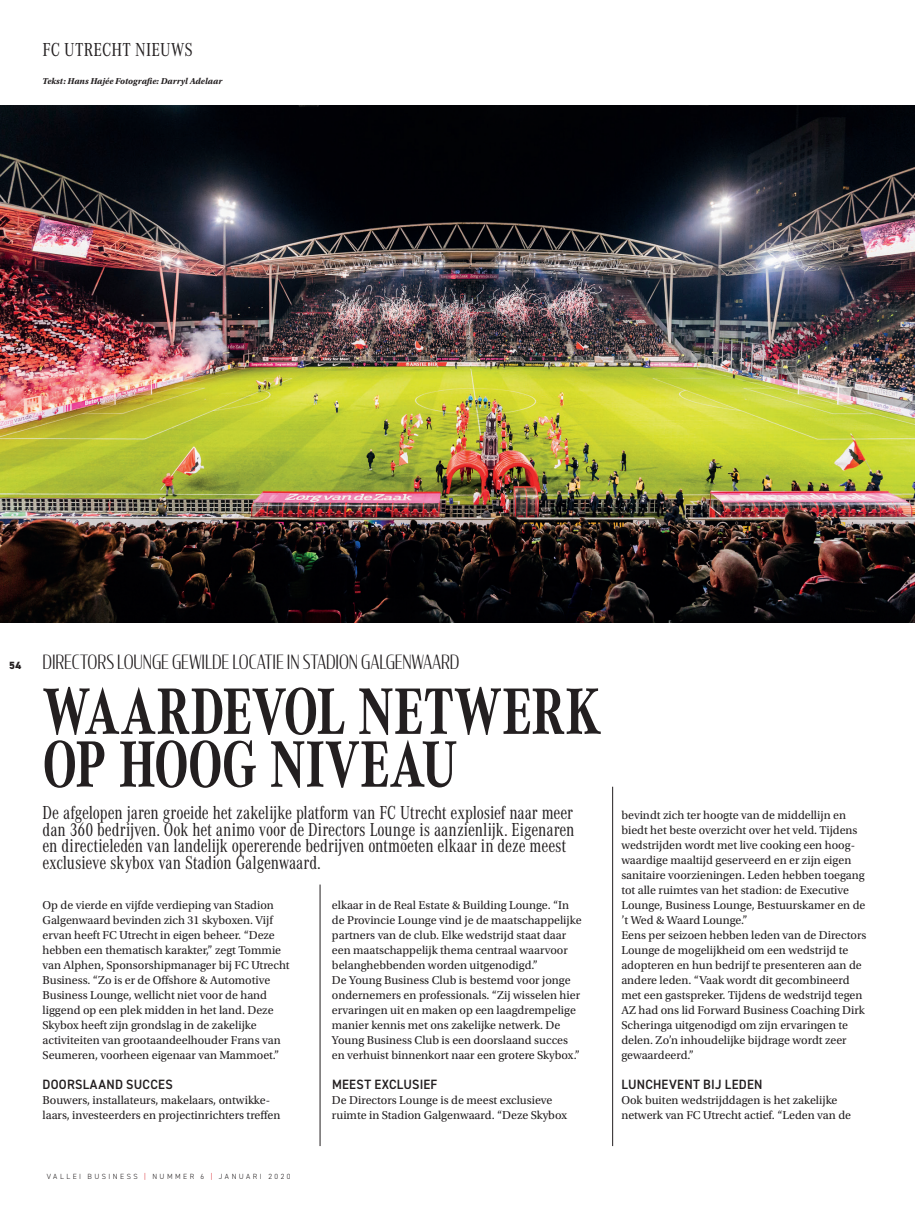
<style>
.page{position:relative;width:915px;height:1212px;background:#fff}
.page>*{position:absolute;margin:0;border:0;box-sizing:border-box;transform-origin:0 0}
.t1{font:700 67.95px/52.8px "Corporate A Cond Pro";letter-spacing:-.005em;color:#231f20;scale:.95 1}
.t2{font:19.5px/16.5px "Corporate A Cond Pro";letter-spacing:-.01em;color:#231f20;scale:.95 1}
.t3{font:300 19.5px "Condor Cond";letter-spacing:-.005em;color:#231f20;scale:.95 1}
.t4{font:19.5px "Corporate A Cond Pro";letter-spacing:.01em;color:#231f20}
.t5{font:600 13.5px "DIN2014";letter-spacing:.02em;color:#231f20;scale:.95 1}
.t6{font:12px/15px "Utopia Std";color:#231f20}
.t7{font:italic 700 9px "Utopia Std";color:#231f20}
.t8{font:300 7.5px "DIN2014";letter-spacing:.325em;color:#231f20}
.s1{font-family:"DIN2014";font-weight:800;font-size:10.5px}
.s2{color:#d81c23}
</style>
<div class="page">
<img style="left:0;top:106px;width:914px;height:517px">
<hr style="left:612px;top:787px;width:1px;height:359px;background:#231f20">
<hr style="left:320px;top:884px;width:1px;height:262px;background:#231f20">
<h2 class="t4" style="left:43px;top:36px;width:152px">FC UTRECHT NIEUWS</h2>
<p class="t7" style="left:43px;top:76px;width:181px">Tekst: Hans Hajée Fotografie: Darryl Adelaar</p>
<h2 class="t3" style="left:9px;top:650px;width:475px"><span class="s1">54</span> DIRECTORS LOUNGE GEWILDE LOCATIE IN STADION GALGENWAARD</h2>
<h1 class="t1" style="left:43px;top:683px;width:589px">WAARDEVOL NETWERK<br>OP HOOG NIVEAU</h1>
<p class="t2" style="left:43px;top:804px;width:561px">De afgelopen jaren groeide het zakelijke platform van FC Utrecht explosief naar meer dan 360 bedrijven. Ook het animo voor de Directors Lounge is aanzienlijk. Eigenaren en directieleden van landelijk opererende bedrijven ontmoeten elkaar in deze meest exclusieve skybox van Stadion Galgenwaard.</p>
<p class="t6" style="left:43px;top:898px;width:248px">Op de vierde en vijfde verdieping van Stadion Galgenwaard bevinden zich 31 skyboxen. Vijf ervan heeft FC Utrecht in eigen beheer. “Deze hebben een thematisch karakter,” zegt Tommie van Alphen, Sponsorshipmanager bij FC Utrecht Business. “Zo is er de Offshore &amp; Automotive Business Lounge, wellicht niet voor de hand liggend op een plek midden in het land. Deze Skybox heeft zijn grondslag in de zakelijke activiteiten van grootaandeelhouder Frans van Seumeren, voorheen eigenaar van Mammoet.”</p>
<p class="t5" style="left:43px;top:1075px;width:138px">DOORSLAAND SUCCES</p>
<p class="t6" style="left:43px;top:1093px;width:239px">Bouwers, installateurs, makelaars, ontwikke&shy;laars, investeerders en projectinrichters treffen</p>
<p class="t8" style="left:47px;top:1172px;width:245px">VALLEI BUSINESS <span class="s2">|</span> NUMMER 6 <span class="s2">|</span> JANUARI 2020</p>
<p class="t6" style="left:332px;top:898px;width:251px">elkaar in de Real Estate &amp; Building Lounge. “In de Provincie Lounge vind je de maatschappelijke partners van de club. Elke wedstrijd staat daar een maatschappelijk thema centraal waarvoor belanghebbenden worden uitgenodigd.”<br>De Young Business Club is bestemd voor jonge ondernemers en professionals. “Zij wisselen hier ervaringen uit en maken op een laagdrempelige manier kennis met ons zakelijke netwerk. De Young Business Club is een doorslaand succes en verhuist binnenkort naar een grotere Skybox.”</p>
<p class="t5" style="left:332px;top:1075px;width:112px">MEEST EXCLUSIEF</p>
<p class="t6" style="left:332px;top:1093px;width:236px">De Directors Lounge is de meest exclusieve ruimte in Stadion Galgenwaard. “Deze Skybox</p>
<p class="t6" style="left:621px;top:808px;width:246px">bevindt zich ter hoogte van de middellijn en biedt het beste overzicht over het veld. Tijdens wedstrijden wordt met live cooking een hoog&shy;waardige maaltijd geserveerd en er zijn eigen sanitaire voorzieningen. Leden hebben toegang tot alle ruimtes van het stadion: de Executive Lounge, Business Lounge, Bestuurskamer en de ’t Wed &amp; Waard Lounge.”<br>Eens per seizoen hebben leden van de Directors Lounge de mogelijkheid om een wedstrijd te adopteren en hun bedrijf te presenteren aan de andere leden. “Vaak wordt dit gecombineerd met een gastspreker. Tijdens de wedstrijd tegen AZ had ons lid Forward Business Coaching Dirk Scheringa uitgenodigd om zijn ervaringen te delen. Zo’n inhoudelijke bijdrage wordt zeer gewaardeerd.”</p>
<p class="t5" style="left:621px;top:1075px;width:150px">LUNCHEVENT BIJ LEDEN</p>
<p class="t6" style="left:621px;top:1093px;width:231px">Ook buiten wedstrijddagen is het zakelijke netwerk van FC Utrecht actief. “Leden van de</p>
</div>
